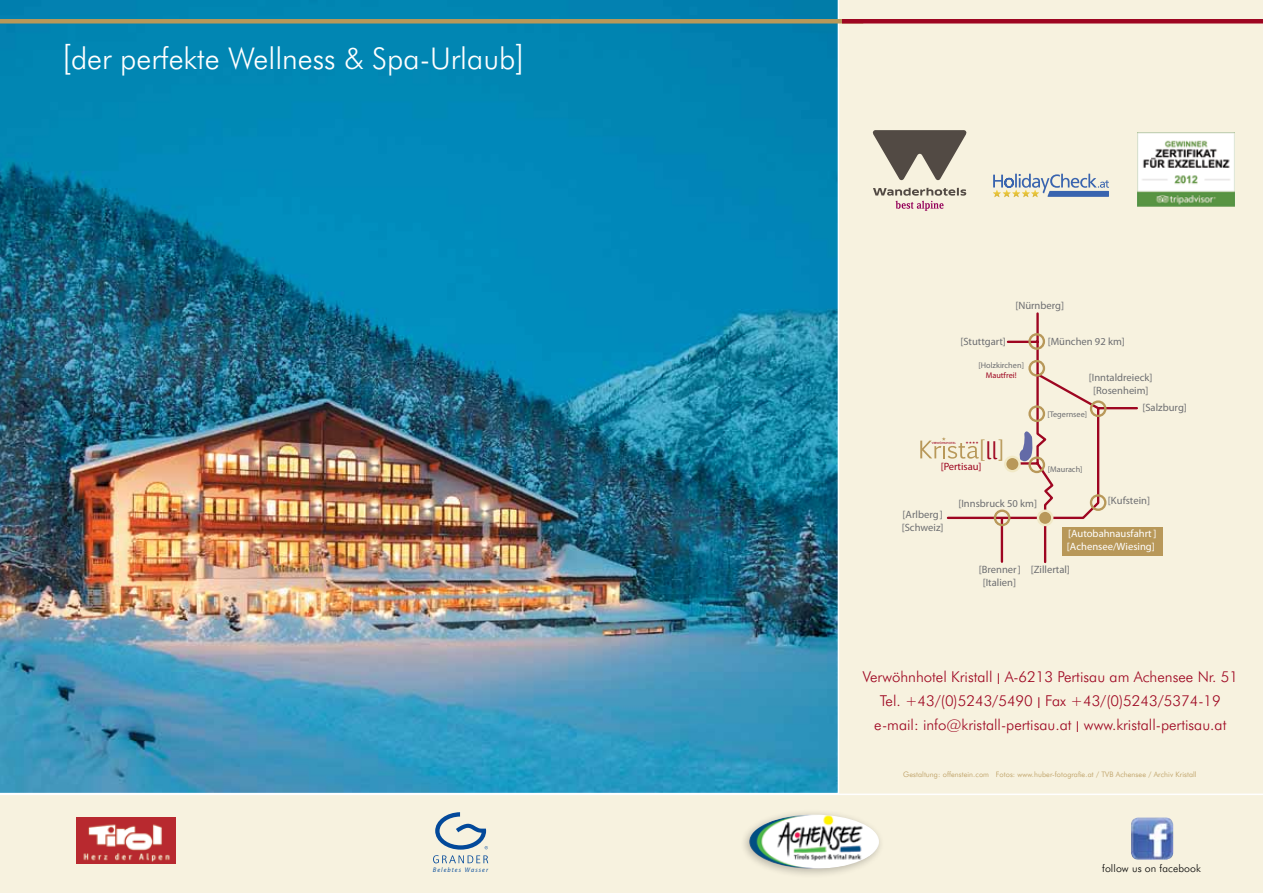
<style>
.page{position:relative;width:1263px;height:893px;background:#f7f2df}
.page>*{position:absolute;margin:0;border:0;box-sizing:border-box;transform-origin:0 0}
.t1{font:30px "Futura Light BT";color:#fff}
.t2{font:23.1px "Euphemia UCAS";color:#b89859}
.t3{font:15px/24px "Futura Light BT";color:#9e0621;text-align:center}
.t4{font:10.65px/12.8px "Futura BT";color:#6d6e71}
.t5{font:10.65px/12.8px "Futura BT";color:#fff}
.t6{font:10.65px "Futura BT";color:#9e0621}
.t7{font:10.5px "Futura Light BT";letter-spacing:.01em;color:#000}
.t8{font:8.25px "Futura BT";color:#6d6e71}
.t9{font:8.25px "Futura BT";color:#9e0621}
.t10{font:7.5px "Futura Light BT";letter-spacing:.01em;color:#b89859}
.t11{font:italic 6.6px "Quay Itc T";letter-spacing:.16em;color:#03499a}
.t12{font:2.85px "Futura Medium BT";color:#9e0621}
.s1{font-size:33px}
.s2{color:#9e0621}
</style>
<div class="page">
<img style="left:0;top:0;width:839px;height:794px">
<div style="left:945px;top:311px;width:194px;height:253px;background:#f7f2df"></div>
<div style="left:994px;top:509px;width:16px;height:17px;border:2px solid #b89859;border-radius:50%"></div>
<div style="left:1038px;top:511px;width:14px;height:14px;background:#b89859;border-radius:50%"></div>
<div style="left:1037px;top:509px;width:16px;height:17px;border:2px solid #f1e9c6;border-radius:50%"></div>
<div style="left:1062px;top:527px;width:101px;height:28px;background:#b89859"></div>
<div style="left:1005px;top:457px;width:14px;height:14px;background:#b89859;border-radius:50%"></div>
<div style="left:1004px;top:456px;width:17px;height:16px;border:2px solid #f1e9c6;border-radius:50%"></div>
<svg style="left:1017px;top:332px;width:91px;height:180px;background:#eddfce"></svg>
<div style="left:739px;top:808px;width:145px;height:71px;background:#000;opacity:.25"></div>
<img style="left:749px;top:815px;width:130px;height:54px">
<img style="left:77px;top:817px;width:99px;height:46px">
<svg style="left:433px;top:812px;width:55px;height:51px;background:#bfcbcf"></svg>
<img style="left:1131px;top:817px;width:42px;height:43px">
<hr style="left:0;top:794px;width:1263px;height:1px;background:#fff">
<div style="left:0;top:19px;width:863px;height:5px;background:#b89859"></div>
<div style="left:842px;top:19px;width:421px;height:5px;background:#9e0621"></div>
<svg style="left:873px;top:130px;width:93px;height:50px;background:#8e877d"></svg>
<svg style="left:873px;top:188px;width:93px;height:23px;background:#d6c7bd"></svg>
<svg style="left:993px;top:174px;width:116px;height:23px;background:#b6c0c7"></svg>
<img style="left:1137px;top:132px;width:98px;height:74px">
<svg style="left:920px;top:437px;width:59px;height:22px"></svg>
<h1 class="t1" style="left:62px;top:40px;width:464px"><span class="s1">[</span>der perfekte Wellness &amp; Spa-Urlaub<span class="s1">]</span></h1>
<p class="t4" style="left:1015px;top:298px;width:50px">[Nürnberg]</p>
<p class="t4" style="left:1048px;top:335px;width:79px">[München 92 km]</p>
<p class="t4" style="left:1089px;top:371px;width:65px;text-align:center">[Inntaldreieck] [Rosenheim]</p>
<p class="t4" style="left:1142px;top:401px;width:46px">[Salzburg]</p>
<p class="t4" style="left:960px;top:335px;width:47px">[Stuttgart]</p>
<p class="t8" style="left:978px;top:360px;width:47px">[Holzkirchen]</p>
<p class="t9" style="left:986px;top:370px;width:32px">Mautfrei!</p>
<p class="t8" style="left:1047px;top:410px;width:41px">[Tegernsee]</p>
<p class="t12" style="left:932px;top:441px;width:25px">VERWÖHNHOTEL</p>
<h2 class="t2" style="left:979px;top:433px;width:26px">[<span class="s2">ll</span>]</h2>
<p class="t6" style="left:941px;top:460px;width:42px">[Pertisau]</p>
<p class="t4" style="left:902px;top:508px;width:43px">[Arlberg] [Schweiz]</p>
<p class="t4" style="left:958px;top:496px;width:80px">[Innsbruck 50 km]</p>
<p class="t8" style="left:1048px;top:464px;width:36px">[Maurach]</p>
<p class="t4" style="left:1108px;top:494px;width:44px">[Kufstein]</p>
<p class="t5" style="left:1067px;top:527px;width:91px">[Autobahnausfahrt ] [Achensee/Wiesing]</p>
<p class="t4" style="left:983px;top:563px;width:89px;text-indent:-4px">[Brenner] [Zillertal] [Italien]</p>
<p class="t3" style="left:863px;top:665px;width:377px">Verwöhnhotel Kristall I A-6213 Pertisau am Achensee Nr. 51<br>Tel. +43/(0)5243/5490 I Fax +43/(0)5243/5374-19 e-mail: info@kristall-pertisau.at I www.kristall-pertisau.at</p>
<p class="t10" style="left:903px;top:770px;width:295px">Gestaltung: offenstein.com Fotos: www.huber-fotografie.at / TVB Achensee / Archiv Kristall</p>
<p class="t11" style="left:433px;top:866px;width:57px">Belebtes Wasser</p>
<p class="t7" style="left:1102px;top:862px;width:100px">follow us on facebook</p>
</div>
